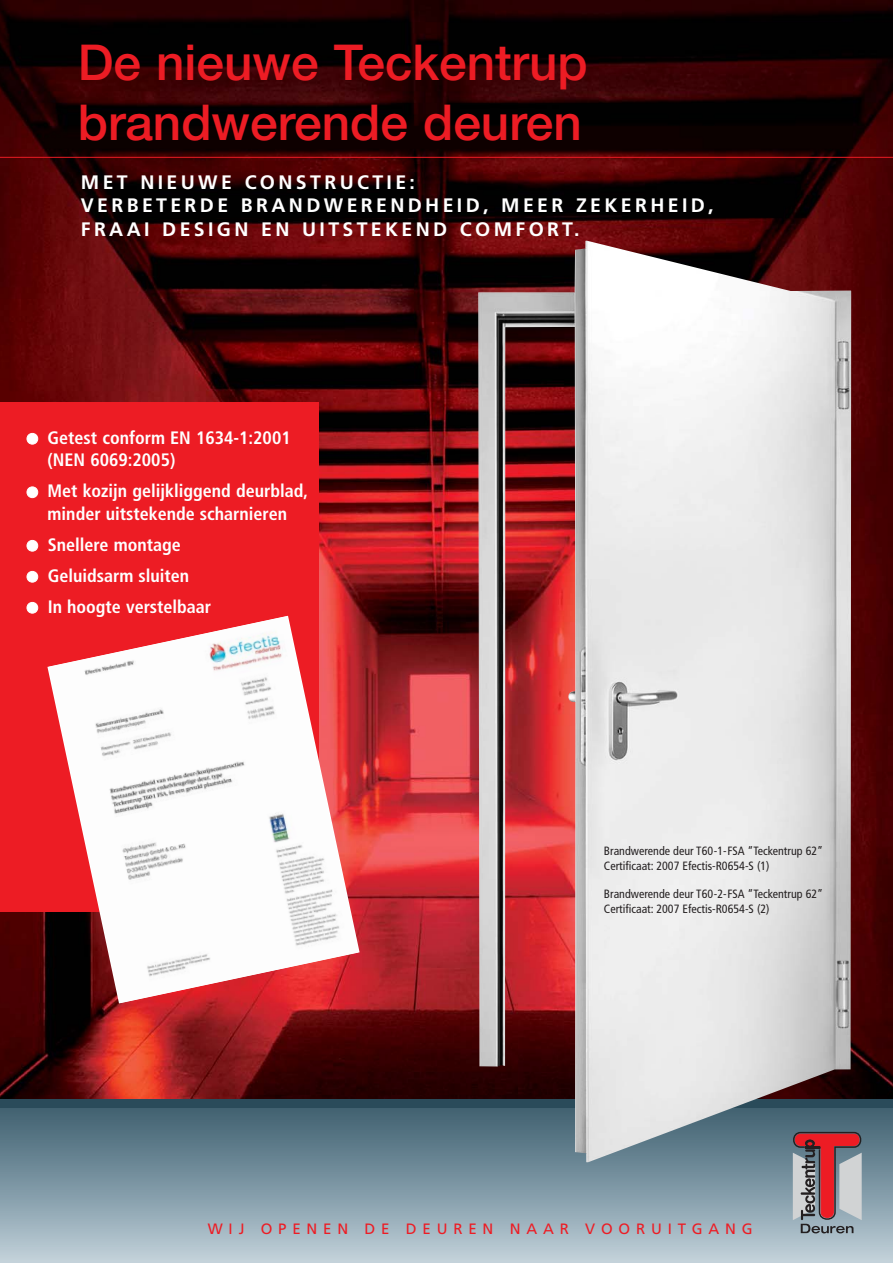
<style>
.page{position:relative;width:893px;height:1263px;background:#fff}
.page>*{position:absolute;margin:0;border:0;box-sizing:border-box;transform-origin:0 0}
.t1{font:500 49.5px/59.4px "Helvetica Neue";color:#ed1c24}
.t2{font:700 19.5px/23.4px "Frutiger";letter-spacing:.17em;color:#fff}
.t3{font:700 condensed 18px/22.5px "Frutiger";color:#fff}
.t4{font:15px "Frutiger";letter-spacing:.39em;color:#ed1c24}
.t5{font:condensed 12px/14.4px "Frutiger";color:#231f20}
</style>
<div class="page">
<div style="left:0;top:1103px;width:892px;height:160px;background:linear-gradient(to bottom,#3a5b6c,#c0d0d9)"></div>
<img style="left:0;top:0;width:892px;height:1099px">
<hr style="left:0;top:157px;width:892px;height:1px;background:#ed1c24">
<div style="left:0;top:403px;width:319px;height:509px;background:#ed1c24"></div>
<img style="left:49px;top:616px;width:309px;height:387px">
<svg style="left:790px;top:1131px;width:74px;height:102px;background:#a58f95"></svg>
<div style="left:0;top:1099px;width:892px;height:9px;background:#2a4b5a"></div>
<img style="left:478px;top:241px;width:373px;height:921px">
<h1 class="t1" style="left:78px;top:38px;width:511px">De nieuwe Teckentrup brandwerende deuren</h1>
<h2 class="t2" style="left:81px;top:172px;width:634px">MET NIEUWE CONSTRUCTIE:<br>VERBETERDE BRANDWERENDHEID, MEER ZEKERHEID,<br>FRAAI DESIGN EN UITSTEKEND COMFORT.</h2>
<h3 class="t3" style="left:48px;top:428px;width:244px;text-indent:-21px">● Getest conform EN 1634-1:2001 (NEN 6069:2005)</h3>
<h3 class="t3" style="left:26px;top:481px;width:283px;text-align:center">● Met kozijn gelijkliggend deurblad, minder uitstekende scharnieren</h3>
<h3 class="t3" style="left:26px;top:535px;width:156px">● Snellere montage</h3>
<h3 class="t3" style="left:26px;top:566px;width:164px">● Geluidsarm sluiten</h3>
<h3 class="t3" style="left:26px;top:597px;width:186px">● In hoogte verstelbaar</h3>
<p class="t5" style="left:604px;top:845px;width:221px">Brandwerende deur T60-1-FSA “Teckentrup 62”<br>Certificaat: 2007 Efectis-R0654-S (1)</p>
<p class="t5" style="left:604px;top:888px;width:221px">Brandwerende deur T60-2-FSA “Teckentrup 62”</p>
<p class="t5" style="left:701px;top:845px;width:26px">-60-1</p>
<p class="t5" style="left:604px;top:888px;width:167px;text-indent:97px">-60-2<br>Certificaat: 2007 Efectis-R0654-S (2)</p>
<p class="t4" style="left:208px;top:1222px;width:546px">WIJ OPENEN DE DEUREN NAAR VOORUITGANG</p>
</div>
